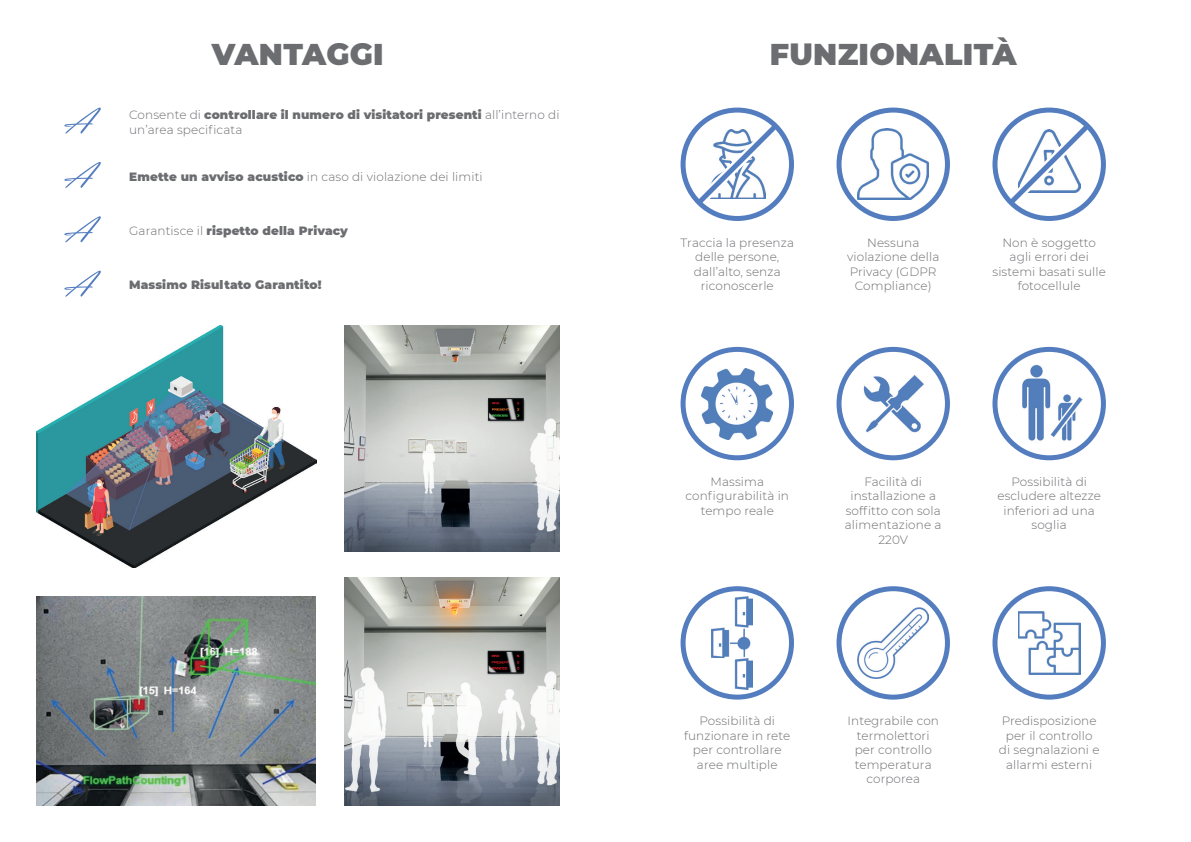
<style>
.page{position:relative;width:1191px;height:842px;background:#fff}
.page>*{position:absolute;margin:0;border:0;box-sizing:border-box;transform-origin:0 0}
.t1{font:900 30px "Montserrat";letter-spacing:.01em;color:#6c6d70}
.t2{font:300 12px/14.4px "Montserrat";letter-spacing:.01em;color:#6c6d70;text-align:center}
.t3{font:900 12px "Montserrat";letter-spacing:.01em;color:#6c6d70}
.s1{font-weight:900}
.s2{font-weight:300}
</style>
<div class="page">
<svg style="left:64px;top:108px;width:37px;height:26px"></svg>
<svg style="left:64px;top:162px;width:37px;height:26px"></svg>
<svg style="left:64px;top:216px;width:37px;height:26px"></svg>
<svg style="left:64px;top:271px;width:37px;height:26px"></svg>
<img style="left:36px;top:596px;width:280px;height:210px">
<svg style="left:992px;top:347px;width:114px;height:113px"></svg>
<svg style="left:680px;top:586px;width:114px;height:114px"></svg>
<svg style="left:836px;top:347px;width:114px;height:113px"></svg>
<svg style="left:680px;top:347px;width:114px;height:113px"></svg>
<svg style="left:836px;top:108px;width:114px;height:113px"></svg>
<svg style="left:836px;top:586px;width:114px;height:114px"></svg>
<svg style="left:992px;top:586px;width:114px;height:114px"></svg>
<svg style="left:680px;top:108px;width:114px;height:113px"></svg>
<svg style="left:992px;top:108px;width:114px;height:113px"></svg>
<img style="left:345px;top:325px;width:214px;height:226px">
<img style="left:345px;top:577px;width:214px;height:229px">
<img style="left:36px;top:325px;width:280px;height:243px">
<h1 class="t1" style="left:212px;top:32px;width:173px">VANTAGGI</h1>
<h1 class="t1" style="left:769px;top:32px;width:248px">FUNZIONALITÀ</h1>
<p class="t2" style="left:129px;top:107px;width:432px;text-align:left">Consente di <span class="s1">controllare il numero di visitatori presenti</span> all’interno di un’area specificata</p>
<p class="t2" style="left:129px;top:169px;width:355px"><span class="s1">Emette un avviso acustico</span> in caso di violazione dei limiti</p>
<p class="t3" style="left:129px;top:222px;width:220px"><span class="s2">Garantisce il</span> rispetto della Privacy</p>
<p class="t3" style="left:129px;top:276px;width:194px">Massimo Risultato Garantito!</p>
<p class="t2" style="left:680px;top:235px;width:115px">Traccia la presenza delle persone, dall’alto, senza riconoscerle</p>
<p class="t2" style="left:847px;top:235px;width:94px">Nessuna violazione della<br>Privacy (GDPR<br>Compliance)</p>
<p class="t2" style="left:992px;top:235px;width:115px">Non è soggetto agli errori dei sistemi basati sulle fotocellule</p>
<p class="t2" style="left:685px;top:474px;width:105px">Massima configurabilità in tempo reale</p>
<p class="t2" style="left:845px;top:474px;width:98px">Facilità di installazione a soffitto con sola alimentazione a<br>220V</p>
<p class="t2" style="left:997px;top:474px;width:105px">Possibilità di escludere altezze inferiori ad una soglia</p>
<p class="t2" style="left:684px;top:713px;width:108px">Possibilità di funzionare in rete per controllare aree multiple</p>
<p class="t2" style="left:999px;top:713px;width:102px">Predisposizione per il controllo di segnalazioni e allarmi esterni</p>
<p class="t2" style="left:847px;top:713px;width:93px">Integrabile con termolettori per controllo temperatura corporea</p>
</div>
